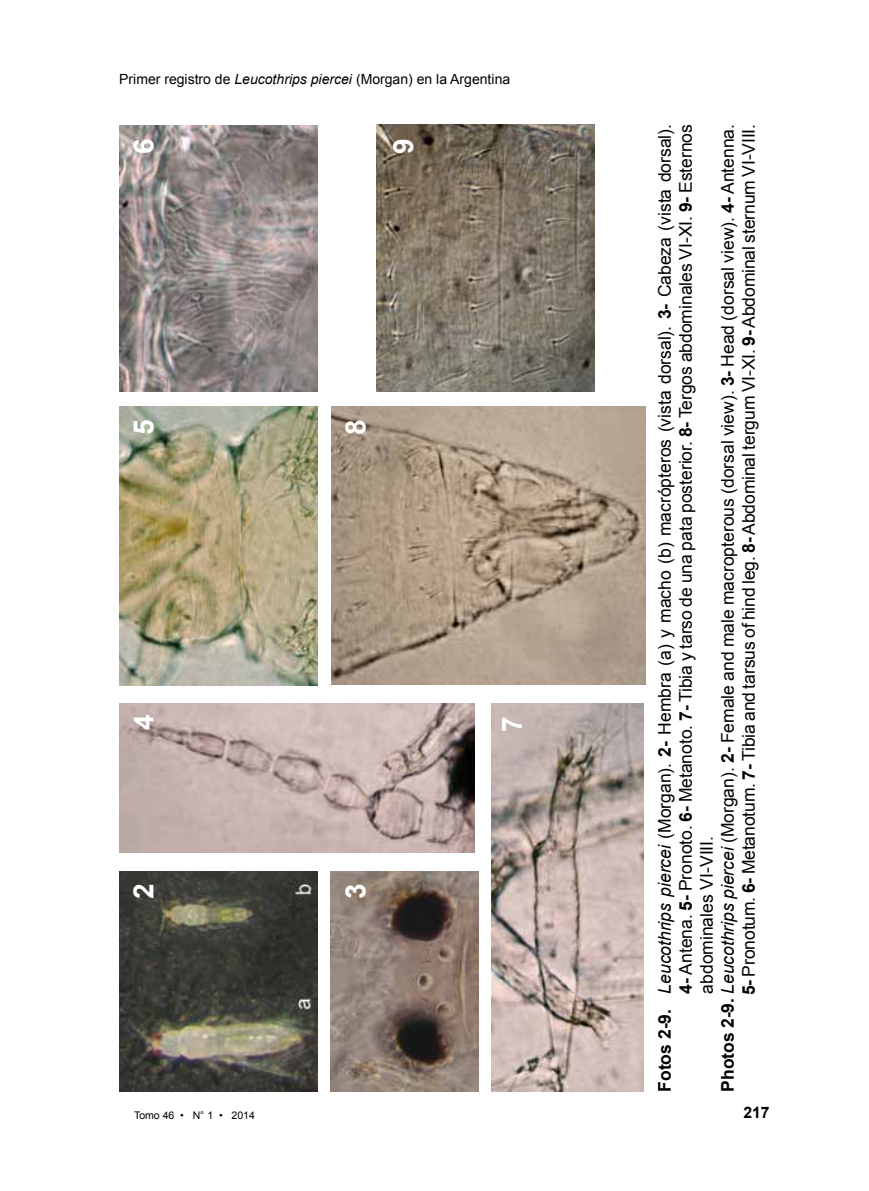
<style>
.page{position:relative;width:869px;height:1191px;background:#fff}
.page>*{position:absolute;margin:0;border:0;box-sizing:border-box;transform-origin:0 0}
.t1{font:700 28px "Arial";color:#fff}
.t2{font:17.5px "Arial";color:#000}
.t3{font:700 15.75px "Arial";color:#000}
.t4{font:14px "Arial";color:#000}
.t5{font:10.5px "Arial";color:#000}
.s1{font-style:italic}
.s2{font-weight:700}
</style>
<div class="page">
<img style="left:120px;top:871px;width:198px;height:220px">
<img style="left:120px;top:703px;width:354px;height:149px">
<img style="left:331px;top:871px;width:147px;height:220px">
<img style="left:491px;top:703px;width:152px;height:388px">
<img style="left:377px;top:124px;width:217px;height:267px">
<img style="left:119px;top:407px;width:199px;height:278px">
<img style="left:331px;top:407px;width:314px;height:278px">
<img style="left:119px;top:125px;width:199px;height:266px">
<p class="t4" style="left:119px;top:70px;width:392px">Primer registro de <span class="s1">Leucothrips piercei</span> (Morgan) en la Argentina</p>
<h1 class="t1" style="left:125px;top:154px;width:17px;rotate:-90deg">6</h1>
<h1 class="t1" style="left:125px;top:435px;width:17px;rotate:-90deg">5</h1>
<h1 class="t1" style="left:384px;top:154px;width:17px;rotate:-90deg">9</h1>
<h1 class="t1" style="left:337px;top:435px;width:17px;rotate:-90deg">8</h1>
<h1 class="t1" style="left:125px;top:730px;width:17px;rotate:-90deg">4</h1>
<h1 class="t1" style="left:125px;top:899px;width:17px;rotate:-90deg">2</h1>
<h1 class="t1" style="left:337px;top:899px;width:17px;rotate:-90deg">3</h1>
<p class="t5" style="left:134px;top:1108px;width:122px">Tomo 46 • N° 1 • 2014</p>
<h1 class="t1" style="left:493px;top:732px;width:17px;rotate:-90deg">7</h1>
<p class="t2" style="left:652px;top:1091px;width:969px;rotate:-90deg"><span class="s2">Fotos 2-9.</span> <span class="s1">Leucothrips piercei</span> (Morgan). <span class="s2">2-</span> Hembra (a) y macho (b) macrópteros (vista dorsal). <span class="s2">3-</span> Cabeza (vista dorsal).</p>
<p class="t2" style="left:673px;top:993px;width:871px;rotate:-90deg"><span class="s2">4-</span> Antena. <span class="s2">5-</span> Pronoto. <span class="s2">6-</span> Metanoto. <span class="s2">7-</span> Tibia y tarso de una pata posterior. <span class="s2">8-</span> Tergos abdominales VI-XI. <span class="s2">9-</span> Esternos</p>
<p class="t2" style="left:715px;top:1091px;width:969px;rotate:-90deg"><span class="s2">Photos 2-9.</span> <span class="s1">Leucothrips piercei</span> (Morgan). <span class="s2">2-</span> Female and male macropterous (dorsal view). <span class="s2">3-</span> Head (dorsal view). <span class="s2">4-</span> Antenna.</p>
<p class="t2" style="left:736px;top:995px;width:872px;rotate:-90deg"><span class="s2">5-</span> Pronotum. <span class="s2">6-</span> Metanotum. <span class="s2">7-</span> Tibia and tarsus of hind leg. <span class="s2">8-</span> Abdominal tergum VI-XI. <span class="s2">9-</span> Abdominal sternum VI-VIII.</p>
<p class="t2" style="left:694px;top:993px;width:159px;rotate:-90deg">abdominales VI-VIII.</p>
<p class="t3" style="left:743px;top:1102px;width:28px">217</p>
</div>
